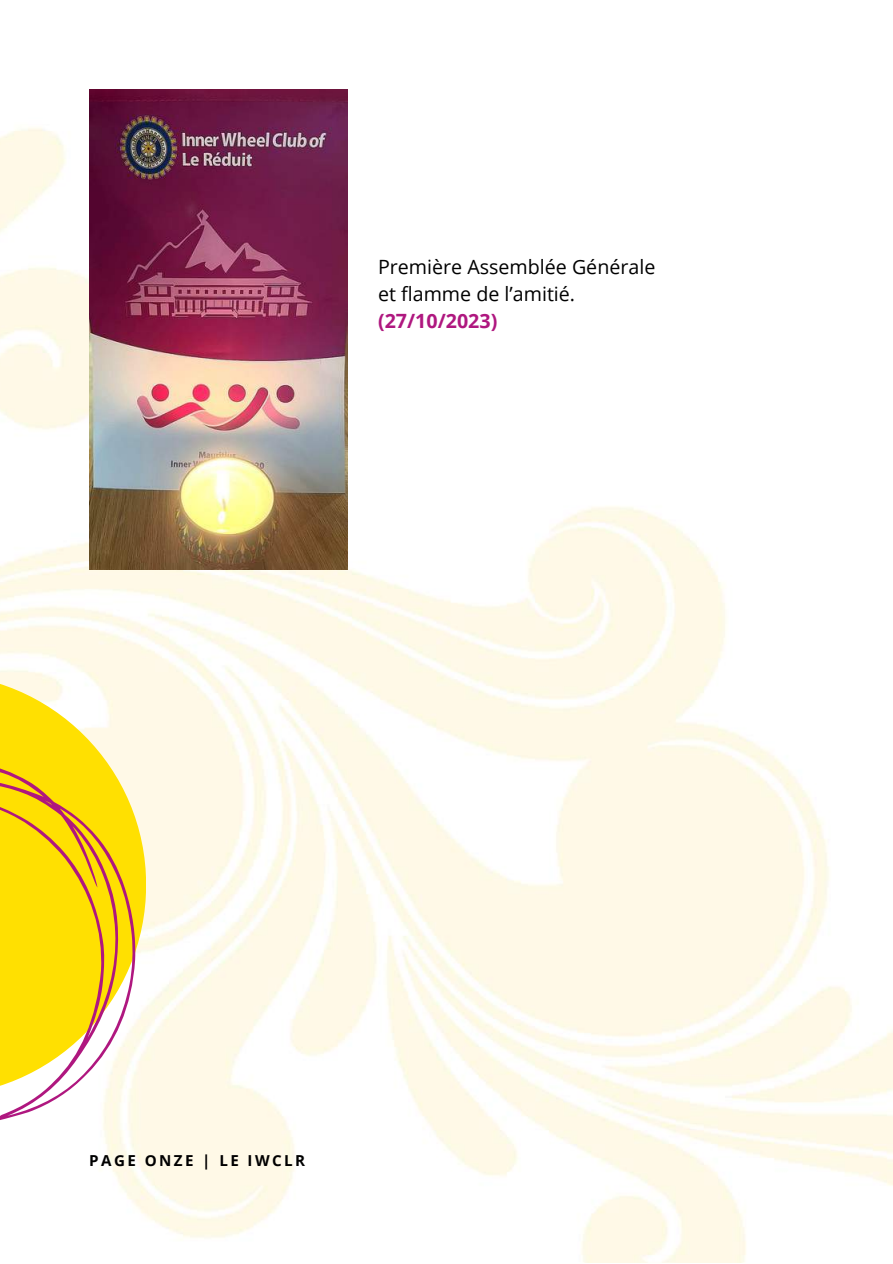
<style>
.page{position:relative;width:893px;height:1264px;background:#fff}
.page>*{position:absolute;margin:0;border:0;box-sizing:border-box;transform-origin:0 0}
.t1{font:19.65px/27px "Open Sans";color:#000}
.t2{font:700 19.65px "Open Sans";color:#af177f}
.t3{font:700 15.15px "Open Sans";letter-spacing:.16em;color:#000}
</style>
<div class="page">
<img style="left:0;top:128px;width:892px;height:1134px">
<img style="left:89px;top:89px;width:259px;height:480px">
<svg style="left:0;top:673px;width:146px;height:26px;fill:#fff9e7"></svg>
<svg style="left:0;top:699px;width:212px;height:504px"></svg>
<p class="t1" style="left:378px;top:253px;width:279px">Première Assemblée Générale et flamme de l’amitié.</p>
<p class="t2" style="left:378px;top:307px;width:121px">(27/10/2023)</p>
<p class="t3" style="left:89px;top:1149px;width:217px">PAGE ONZE | LE IWCLR</p>
</div>
